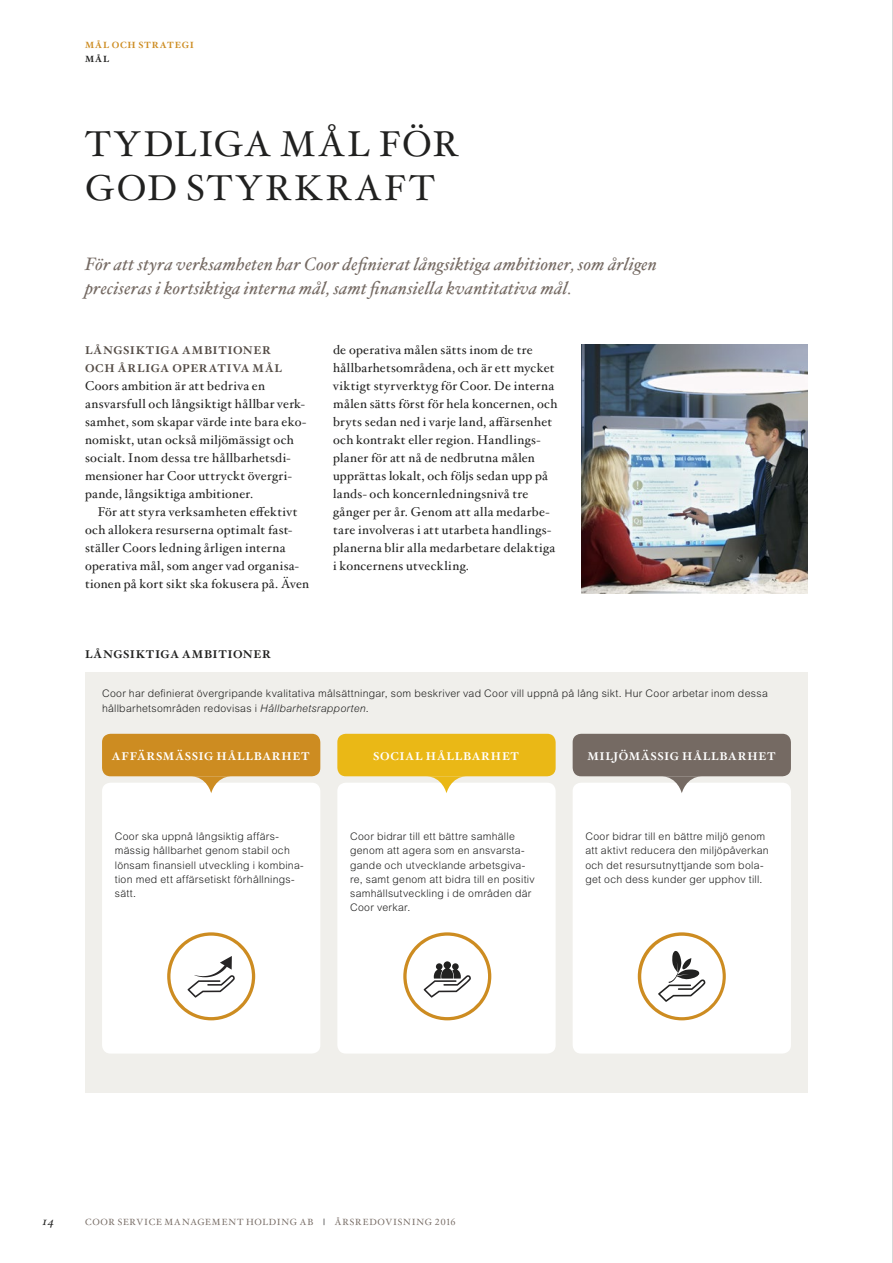
<style>
.page{position:relative;width:893px;height:1263px;background:#fff}
.page>*{position:absolute;margin:0;border:0;box-sizing:border-box;transform-origin:0 0}
.t1{font:36px/43.5px "Hoefler Txt";letter-spacing:.065em;color:#212120}
.t2{font:italic 18px/24px "Hoefler Txt";letter-spacing:.015em;color:#756a63}
.t3{font:12.75px/18px "Hoefler Txt";letter-spacing:.02em;color:#212120}
.t4{font:italic 12px "Hoefler Txt";color:#212120}
.t5{font:700 11.25px "Hoefler Txt";letter-spacing:.065em;color:#fff}
.t6{font:700 11.25px/18px "Hoefler Txt";letter-spacing:.055em;color:#544c46}
.t7{font:700 11.25px "Hoefler Txt";letter-spacing:.055em;color:#212120}
.t8{font:300 10.5px/14.2px "Arial MT Std";letter-spacing:.025em;color:#212120}
.t9{font:9px "Hoefler Txt";letter-spacing:.085em;color:#756a63}
.t10{font:700 9px "Hoefler Txt";letter-spacing:.09em;color:#cd8c21}
.t11{font:700 9px "Hoefler Txt";color:#212120}
.s1{font-style:italic}
.s2{font-weight:700;color:#212120}
</style>
<div class="page">
<img style="left:581px;top:345px;width:227px;height:248px">
<div style="left:85px;top:672px;width:723px;height:421px;background:#f0efeb"></div>
<div style="left:102px;top:783px;width:218px;height:270px;background:#fff;border-radius:9px"></div>
<div style="left:337px;top:783px;width:219px;height:270px;background:#fff;border-radius:9px"></div>
<div style="left:573px;top:783px;width:218px;height:270px;background:#fff;border-radius:9px"></div>
<div style="left:102px;top:734px;width:218px;height:42px;background:#cd8c21;border-radius:9px"></div>
<svg style="left:190px;top:776px;width:42px;height:17px"></svg>
<div style="left:337px;top:734px;width:219px;height:42px;background:#eab816;border-radius:9px"></div>
<svg style="left:426px;top:776px;width:41px;height:17px"></svg>
<div style="left:573px;top:734px;width:218px;height:42px;background:#756a63;border-radius:9px"></div>
<svg style="left:661px;top:776px;width:41px;height:17px"></svg>
<svg style="left:403px;top:932px;width:88px;height:88px"></svg>
<svg style="left:638px;top:932px;width:88px;height:88px"></svg>
<svg style="left:167px;top:932px;width:88px;height:88px"></svg>
<hr style="left:892px;top:0;width:1px;height:1263px;background:#212120">
<p class="t10" style="left:85px;top:38px;width:110px">MÅL OCH STRATEGI</p>
<p class="t11" style="left:85px;top:52px;width:26px">MÅL</p>
<h1 class="t1" style="left:85px;top:121px;width:375px">TYDLIGA MÅL FÖR<br>GOD STYRKRAFT</h1>
<h2 class="t2" style="left:85px;top:251px;width:573px">För att styra verksamheten har Coor definierat långsiktiga ambitioner, som årligen preciseras i kortsiktiga interna mål, samt finansiella kvantitativa mål.</h2>
<p class="t6" style="left:85px;top:340px;width:199px">LÅNGSIKTIGA AMBITIONER<br>OCH ÅRLIGA OPERATIVA MÅL</p>
<p class="t3" style="left:85px;top:376px;width:223px">Coors ambition är att bedriva en ansvarsfull och långsiktigt hållbar verk&shy;samhet, som skapar värde inte bara eko&shy;nomiskt, utan också miljömässigt och socialt. Inom dessa tre hållbarhetsdi&shy;mensioner har Coor uttryckt övergri&shy;pande, långsiktiga ambitioner.</p>
<p class="t3" style="left:85px;top:502px;width:226px;text-indent:13px">För att styra verksamheten effektivt och allokera resurserna optimalt fast&shy;ställer Coors ledning årligen interna operativa mål, som anger vad organisa&shy;tionen på kort sikt ska fokusera på. Även</p>
<p class="t7" style="left:85px;top:646px;width:187px">LÅNGSIKTIGA AMBITIONER</p>
<p class="t3" style="left:333px;top:340px;width:226px">de operativa målen sätts inom de tre hållbarhetsområdena, och är ett mycket viktigt styrverktyg för Coor. De interna målen sätts först för hela koncernen, och bryts sedan ned i varje land, affärsenhet och kontrakt eller region. Handlings&shy;planer för att nå de nedbrutna målen upprättas lokalt, och följs sedan upp på lands- och koncernledningsnivå tre gånger per år. Genom att alla medarbe&shy;tare involveras i att utarbeta handlings&shy;planerna blir alla medarbetare delaktiga i koncernens utveckling.</p>
<p class="t8" style="left:102px;top:685px;width:667px;line-height:15px">Coor har definierat övergripande kvalitativa målsättningar, som beskriver vad Coor vill uppnå på lång sikt. Hur Coor arbetar inom dessa hållbarhetsområden redovisas i <span class="s1">Hållbarhetsrapporten</span>.</p>
<p class="t5" style="left:112px;top:747px;width:199px">AFFÄRSMÄSSIG HÅLLBARHET</p>
<p class="t5" style="left:373px;top:747px;width:147px">SOCIAL HÅLLBARHET</p>
<p class="t5" style="left:587px;top:747px;width:189px">MILJÖMÄSSIG HÅLLBARHET</p>
<p class="t8" style="left:115px;top:829px;width:190px">Coor ska uppnå långsiktig affärs&shy;mässig hållbarhet genom stabil och lönsam finansiell utveckling i kombina&shy;tion med ett affärsetiskt förhållnings&shy;sätt.</p>
<p class="t8" style="left:350px;top:829px;width:186px">Coor bidrar till ett bättre samhälle genom att agera som en ansvarsta&shy;gande och utvecklande arbetsgiva&shy;re, samt genom att bidra till en positiv samhällsutveckling i de områden där<br>Coor verkar.</p>
<p class="t8" style="left:585px;top:829px;width:185px">Coor bidrar till en bättre miljö genom att aktivt reducera den miljöpåverkan och det resursutnyttjande som bola&shy;get och dess kunder ger upphov till.</p>
<p class="t4" style="left:43px;top:1213px;width:13px">14</p>
<p class="t9" style="left:85px;top:1215px;width:372px">COOR SERVICE MANAGEMENT HOLDING AB <span class="s2">|</span> ÅRSREDOVISNING 2016</p>
</div>
